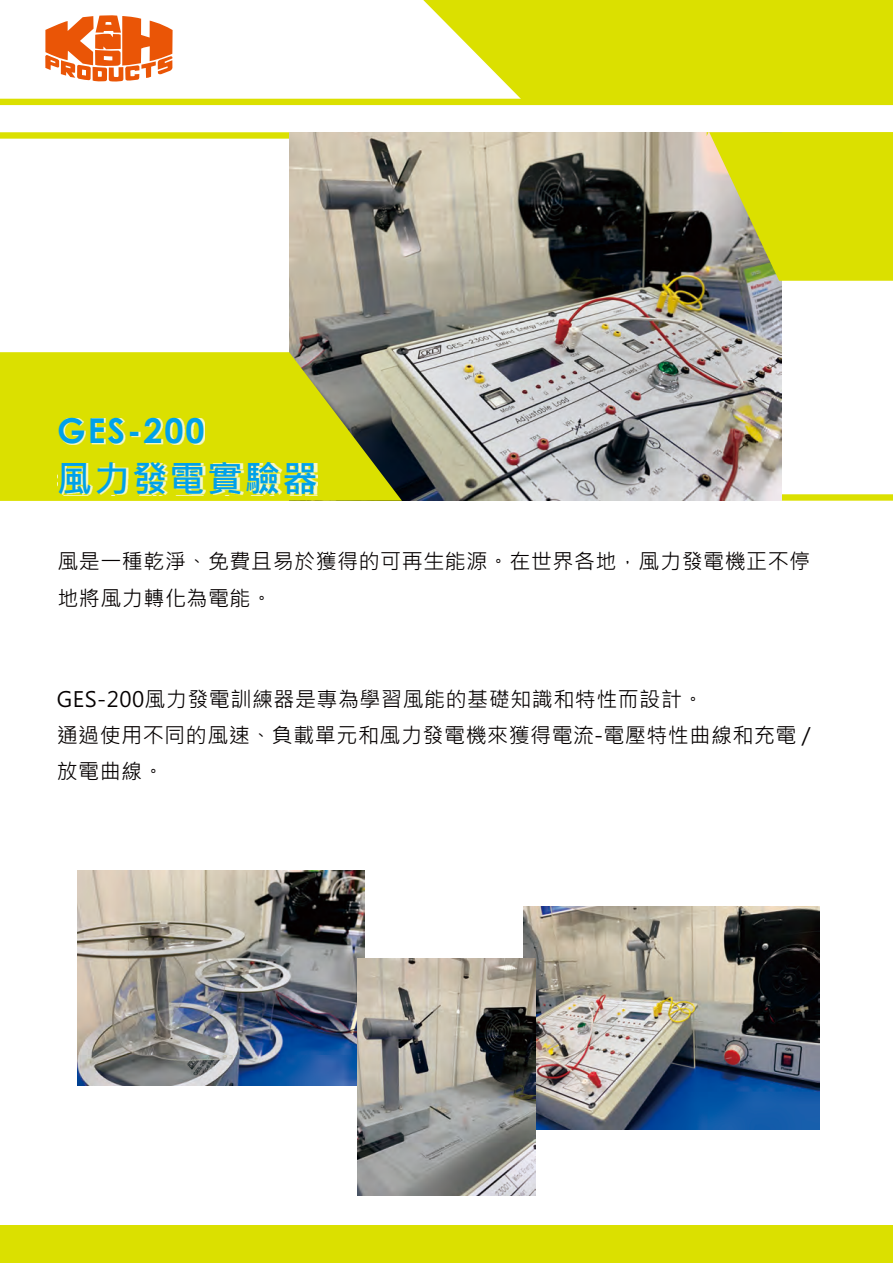
<style>
.page{position:relative;width:893px;height:1263px;background:#fff}
.page>*{position:absolute;margin:0;border:0;box-sizing:border-box;transform-origin:0 0}
.t1{font:700 36px "Microsoft Jheng Hei";letter-spacing:.05em;color:#00a1e9}
.t2{font:700 34.35px "Century Gothic";letter-spacing:.055em;color:#00a1e9}
.t3{font:21px/36.3px "Microsoft Jheng Hei";letter-spacing:.025em;color:#050101}
</style>
<div class="page">
<svg style="left:45px;top:15px;width:128px;height:67px"></svg>
<svg style="left:415px;top:0;width:478px;height:99px;fill:#dbe000"></svg>
<div style="left:0;top:99px;width:893px;height:6px;background:#dbe000"></div>
<div style="left:0;top:132px;width:893px;height:7px;background:#dbe000"></div>
<div style="left:0;top:494px;width:893px;height:7px;background:#dbe000"></div>
<div style="left:0;top:1225px;width:893px;height:38px;background:#dbe000"></div>
<img style="left:290px;top:132px;width:491px;height:369px">
<svg style="left:0;top:352px;width:402px;height:149px;fill:#dbe000"></svg>
<div style="left:58px;top:419px;width:147px;height:26px;background:#fff;opacity:.78"></div>
<div style="left:58px;top:463px;width:260px;height:32px;background:#fff;opacity:.78"></div>
<svg style="left:707px;top:132px;width:186px;height:149px"></svg>
<img style="left:77px;top:870px;width:287px;height:215px">
<img style="left:523px;top:907px;width:297px;height:222px">
<img style="left:357px;top:958px;width:178px;height:238px">
<h2 class="t2" style="left:57px;top:417px;width:149px">GES-200</h2>
<h1 class="t1" style="left:57px;top:460px;width:263px">風力發電實驗器</h1>
<p class="t3" style="left:57px;top:543px;width:754px">風是一種乾淨、免費且易於獲得的可再生能源。在世界各地，風力發電機正不停地將風力轉化為電能。</p>
<p class="t3" style="left:57px;top:680px;width:755px">GES-200風力發電訓練器是專為學習風能的基礎知識和特性而設計。<br>通過使用不同的風速、負載單元和風力發電機來獲得電流-電壓特性曲線和充電 /放電曲線。</p>
</div>
